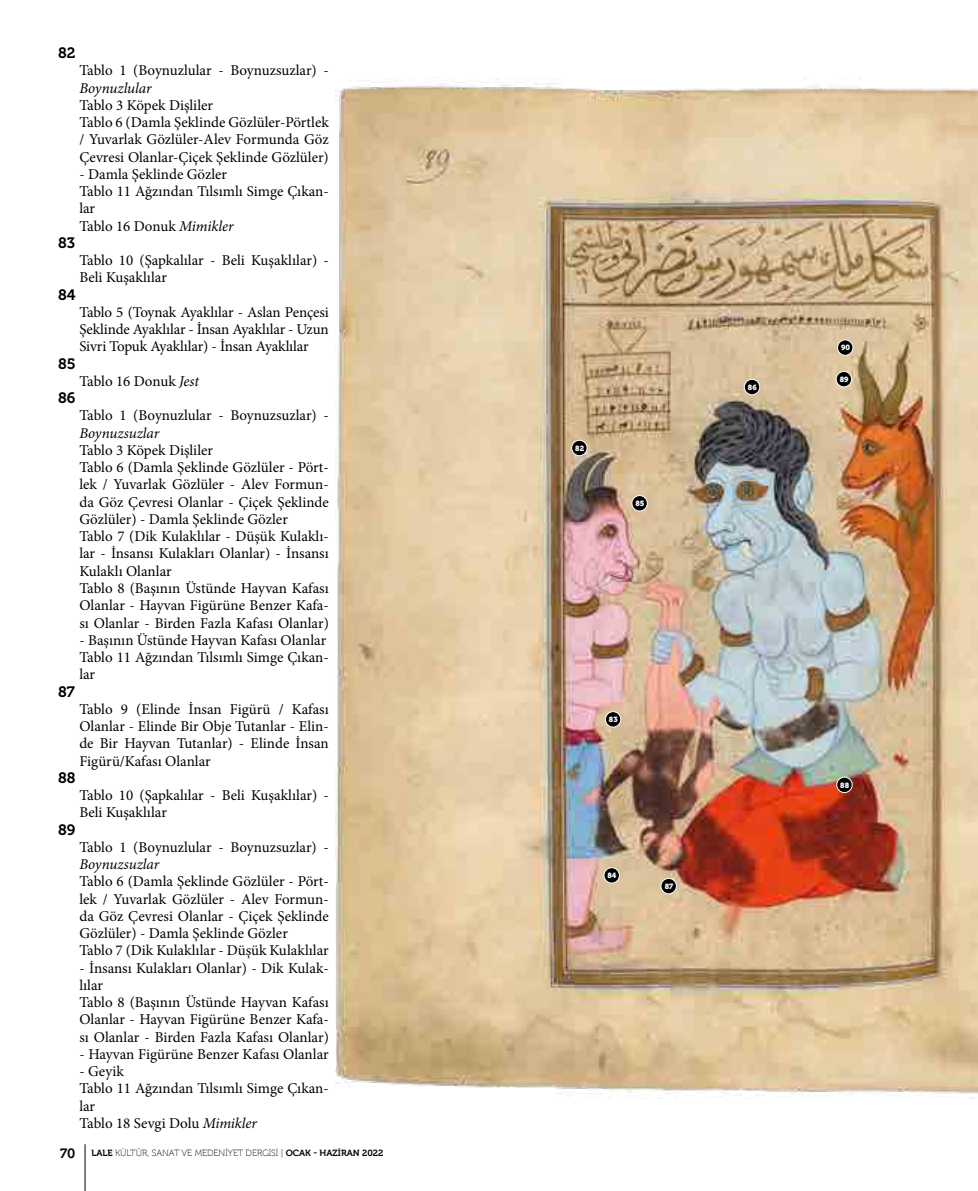
<style>
.page{position:relative;width:978px;height:1191px;background:#fff}
.page>*{position:absolute;margin:0;border:0;box-sizing:border-box;transform-origin:0 0}
.t1{font:15px/17.2px "Minion Pro";color:#000}
.t2{font:italic 15px "Minion Pro";color:#000}
.t3{font:15px "Museo 700";color:#000}
.t4{font:9px "Museo 100 EP";color:#000}
.t5{font:7.5px "Museo 900";color:#fff}
.s1{font-style:italic}
.s2{font-family:"Museo 700 EP";font-size:13.5px}
.s3{font-family:"Museo 700 EP"}
</style>
<div class="page">
<hr style="left:85px;top:1144px;width:1px;height:47px;background:#000">
<img style="left:336px;top:79px;width:642px;height:1020px">
<div style="left:744px;top:379px;width:16px;height:16px;background:#000;border-radius:50%"></div>
<div style="left:744px;top:379px;width:16px;height:16px;border:1px solid #fff;border-radius:50%"></div>
<div style="left:836px;top:371px;width:16px;height:16px;background:#000;border-radius:50%"></div>
<div style="left:836px;top:371px;width:16px;height:16px;border:1px solid #fff;border-radius:50%"></div>
<div style="left:837px;top:340px;width:16px;height:15px;background:#000;border-radius:50%"></div>
<div style="left:837px;top:340px;width:16px;height:15px;border:1px solid #fff;border-radius:50%"></div>
<div style="left:837px;top:777px;width:15px;height:15px;background:#000;border-radius:50%"></div>
<div style="left:837px;top:777px;width:15px;height:15px;border:1px solid #fff;border-radius:50%"></div>
<div style="left:661px;top:878px;width:15px;height:15px;background:#000;border-radius:50%"></div>
<div style="left:661px;top:878px;width:16px;height:16px;border:1px solid #fff;border-radius:50%"></div>
<div style="left:604px;top:867px;width:15px;height:16px;background:#000;border-radius:50%"></div>
<div style="left:604px;top:867px;width:16px;height:16px;border:1px solid #fff;border-radius:50%"></div>
<div style="left:605px;top:711px;width:16px;height:16px;background:#000;border-radius:50%"></div>
<div style="left:605px;top:711px;width:16px;height:16px;border:1px solid #fff;border-radius:50%"></div>
<div style="left:572px;top:440px;width:15px;height:16px;background:#000;border-radius:50%"></div>
<div style="left:571px;top:440px;width:16px;height:16px;border:1px solid #fff;border-radius:50%"></div>
<div style="left:632px;top:495px;width:15px;height:16px;background:#000;border-radius:50%"></div>
<div style="left:632px;top:495px;width:15px;height:16px;border:1px solid #fff;border-radius:50%"></div>
<p class="t3" style="left:58px;top:44px;width:19px">82</p>
<p class="t1" style="left:79px;top:62px;width:251px">Tablo 1 (Boynuzlular - Boynuzsuzlar) -</p>
<p class="t2" style="left:79px;top:77px;width:74px">Boynuzlular</p>
<p class="t1" style="left:79px;top:96px;width:251px">Tablo 3 Köpek Dişliler<br>Tablo 6 (Damla Şeklinde Gözlüler-Pörtlek / Yuvarlak Gözlüler-Alev Formunda Göz Çevresi Olanlar-Çiçek Şeklinde Gözlüler)</p>
<p class="t1" style="left:79px;top:165px;width:251px">- Damla Şeklinde Gözler<br>Tablo 11 Ağzından Tılsımlı Simge Çıkan&shy;lar<br>Tablo 16 Donuk <span class="s1">Mimikler</span></p>
<p class="t3" style="left:58px;top:234px;width:19px">83</p>
<p class="t1" style="left:79px;top:252px;width:251px">Tablo 10 (Şapkalılar - Beli Kuşaklılar) -<br>Beli Kuşaklılar</p>
<p class="t3" style="left:58px;top:286px;width:19px">84</p>
<p class="t1" style="left:79px;top:303px;width:251px;text-align:justify">Tablo 5 (Toynak Ayaklılar - Aslan Pençesi Şeklinde Ayaklılar - İnsan Ayaklılar - Uzun Sivri Topuk Ayaklılar) - İnsan Ayaklılar</p>
<p class="t3" style="left:58px;top:355px;width:19px">85</p>
<p class="t1" style="left:79px;top:372px;width:121px">Tablo 16 Donuk <span class="s1">Jest</span></p>
<p class="t3" style="left:58px;top:389px;width:19px">86</p>
<p class="t1" style="left:79px;top:407px;width:251px">Tablo 1 (Boynuzlular - Boynuzsuzlar) -</p>
<p class="t2" style="left:79px;top:422px;width:81px">Boynuzsuzlar</p>
<p class="t1" style="left:79px;top:441px;width:251px">Tablo 3 Köpek Dişliler<br>Tablo 6 (Damla Şeklinde Gözlüler - Pört&shy;lek / Yuvarlak Gözlüler - Alev Formun&shy;da Göz Çevresi Olanlar - Çiçek Şeklinde Gözlüler) - Damla Şeklinde Gözler<br>Tablo 7 (Dik Kulaklılar - Düşük Kulaklı&shy;lar - İnsansı Kulakları Olanlar) - İnsansı Kulaklı Olanlar<br>Tablo 8 (Başının Üstünde Hayvan Kafası Olanlar - Hayvan Figürüne Benzer Kafa&shy;sı Olanlar - Birden Fazla Kafası Olanlar)</p>
<p class="t1" style="left:79px;top:631px;width:251px">- Başının Üstünde Hayvan Kafası Olanlar<br>Tablo 11 Ağzından Tılsımlı Simge Çıkan&shy;lar</p>
<p class="t3" style="left:58px;top:683px;width:18px">87</p>
<p class="t1" style="left:79px;top:700px;width:251px;text-align:justify">Tablo 9 (Elinde İnsan Figürü / Kafası Olanlar - Elinde Bir Obje Tutanlar - Elin&shy;de Bir Hayvan Tutanlar) - Elinde İnsan Figürü/Kafası Olanlar</p>
<p class="t3" style="left:58px;top:769px;width:19px">88</p>
<p class="t1" style="left:79px;top:786px;width:251px">Tablo 10 (Şapkalılar - Beli Kuşaklılar) -<br>Beli Kuşaklılar</p>
<p class="t3" style="left:58px;top:821px;width:19px">89</p>
<p class="t1" style="left:79px;top:838px;width:251px">Tablo 1 (Boynuzlular - Boynuzsuzlar) -</p>
<p class="t2" style="left:79px;top:854px;width:81px">Boynuzsuzlar</p>
<p class="t1" style="left:79px;top:873px;width:251px">Tablo 6 (Damla Şeklinde Gözlüler - Pört&shy;lek / Yuvarlak Gözlüler - Alev Formun&shy;da Göz Çevresi Olanlar - Çiçek Şeklinde Gözlüler) - Damla Şeklinde Gözler<br>Tablo 7 (Dik Kulaklılar - Düşük Kulaklılar</p>
<p class="t1" style="left:79px;top:959px;width:251px">- İnsansı Kulakları Olanlar) - Dik Kulak&shy;lılar<br>Tablo 8 (Başının Üstünde Hayvan Kafası Olanlar - Hayvan Figürüne Benzer Kafa&shy;sı Olanlar - Birden Fazla Kafası Olanlar)</p>
<p class="t1" style="left:79px;top:1045px;width:251px">- Hayvan Figürüne Benzer Kafası Olanlar</p>
<p class="t1" style="left:79px;top:1062px;width:251px">- Geyik<br>Tablo 11 Ağzından Tılsımlı Simge Çıkan&shy;lar<br>Tablo 18 Sevgi Dolu <span class="s1">Mimikler</span></p>
<p class="t4" style="left:60px;top:1148px;width:324px"><span class="s2">70</span> <span class="s3">LALE</span> KÜLTÜR, SANAT VE MEDENİYET DERGİSİ | <span class="s3">OCAK - HAZİRAN 2022</span></p>
<p class="t5" style="left:575px;top:444px;width:10px">82</p>
<p class="t5" style="left:635px;top:499px;width:11px">85</p>
<p class="t5" style="left:748px;top:383px;width:10px">86</p>
<p class="t5" style="left:841px;top:343px;width:11px">90</p>
<p class="t5" style="left:840px;top:375px;width:10px">89</p>
<p class="t5" style="left:609px;top:715px;width:10px">83</p>
<p class="t5" style="left:607px;top:871px;width:11px">84</p>
<p class="t5" style="left:665px;top:882px;width:10px">87</p>
<p class="t5" style="left:840px;top:781px;width:10px">88</p>
</div>
